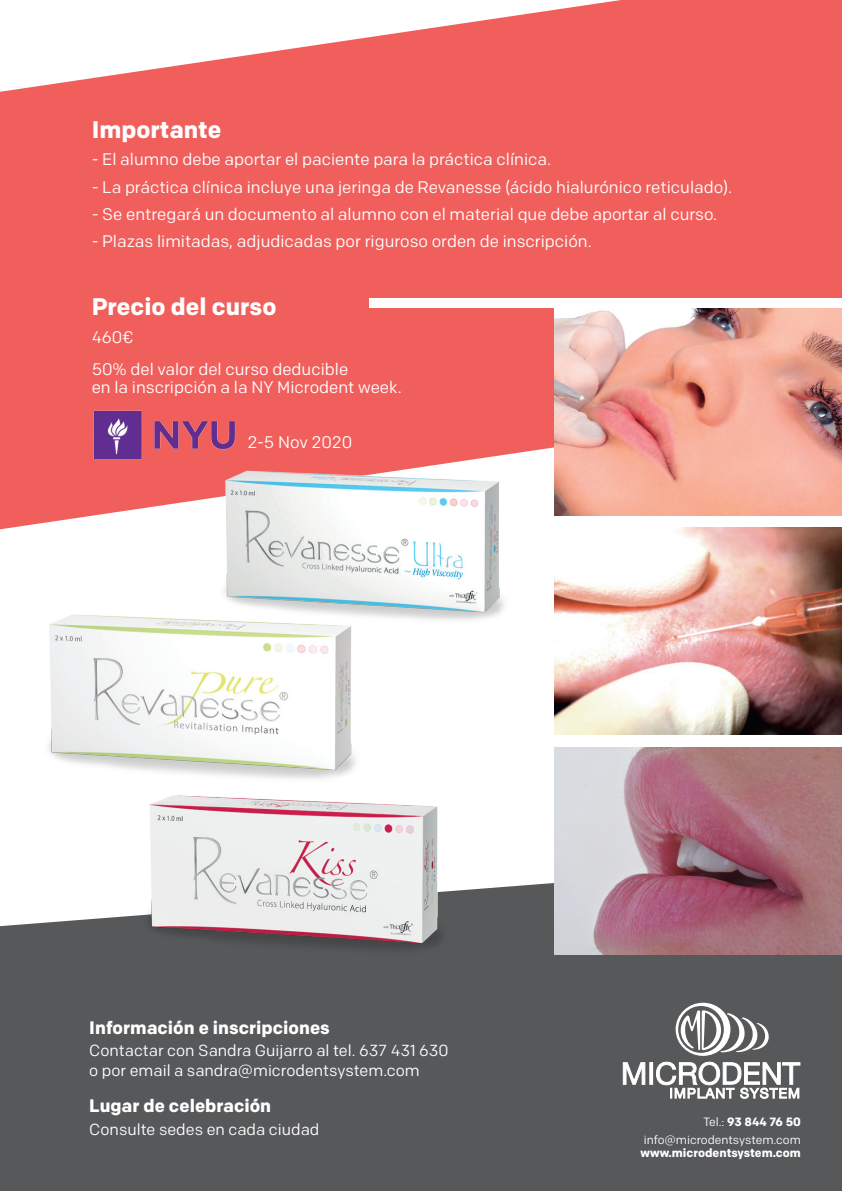
<style>
.page{position:relative;width:842px;height:1191px;background:#fff}
.page>*{position:absolute;margin:0;border:0;box-sizing:border-box;transform-origin:0 0}
.t1{font:700 24px "Colfax";color:#fff}
.t2{font:700 18px "Colfax";color:#fff}
.t3{font:16.8px "Colfax";color:#fff}
.t4{font:16px "Colfax";color:#fff}
.t5{font:700 12px "Colfax";color:#fff}
.t6{font:12px "Colfax";color:#fff}
.s1{font-weight:400}
</style>
<div class="page">
<div style="left:0;top:263px;width:841px;height:266px;background:#f15f5c"></div>
<svg style="left:0;top:0;width:842px;height:263px;background:#f27371"></svg>
<hr style="left:841px;top:441px;width:1px;height:642px;background:#f15f5c">
<svg style="left:841px;top:47px;width:1px;height:481px"></svg>
<div style="left:0;top:859px;width:842px;height:332px;background:#57585a"></div>
<svg style="left:623px;top:1062px;width:22px;height:22px"></svg>
<svg style="left:656px;top:1062px;width:144px;height:36px"></svg>
<svg style="left:676px;top:1002px;width:94px;height:54px"></svg>
<img style="left:555px;top:747px;width:287px;height:207px">
<img style="left:555px;top:308px;width:287px;height:207px">
<img style="left:555px;top:528px;width:287px;height:207px">
<div style="left:369px;top:298px;width:473px;height:10px;background:#fff"></div>
<img style="left:201px;top:459px;width:335px;height:161px">
<img style="left:128px;top:795px;width:323px;height:159px">
<img style="left:48px;top:563px;width:336px;height:216px">
<img style="left:90px;top:407px;width:148px;height:55px">
<p class="t1" style="left:92px;top:115px;width:131px">Importante</p>
<p class="t3" style="left:92px;top:149px;width:461px">- El alumno debe aportar el paciente para la práctica clínica.</p>
<p class="t3" style="left:92px;top:176px;width:642px">- La práctica clínica incluye una jeringa de Revanesse (ácido hialurónico reticulado).</p>
<p class="t3" style="left:92px;top:204px;width:627px">- Se entregará un documento al alumno con el material que debe aportar al curso.</p>
<p class="t3" style="left:92px;top:231px;width:501px">- Plazas limitadas, adjudicadas por riguroso orden de inscripción.</p>
<p class="t1" style="left:92px;top:292px;width:186px">Precio del curso</p>
<p class="t3" style="left:92px;top:326px;width:43px">460€</p>
<p class="t3" style="left:92px;top:358px;width:258px">50% del valor del curso deducible</p>
<p class="t3" style="left:92px;top:376px;width:312px">en la inscripción a la NY Microdent week.</p>
<p class="t3" style="left:247px;top:432px;width:106px">2-5 Nov 2020</p>
<p class="t2" style="left:89px;top:1016px;width:242px">Información e inscripciones</p>
<p class="t4" style="left:89px;top:1041px;width:361px">Contactar con Sandra Guijarro al tel. 637 431 630</p>
<p class="t4" style="left:89px;top:1061px;width:332px">o por email a sandra@microdentsystem.com</p>
<p class="t2" style="left:89px;top:1094px;width:183px">Lugar de celebración</p>
<p class="t4" style="left:89px;top:1119px;width:232px">Consulte sedes en cada ciudad</p>
<p class="t5" style="left:703px;top:1114px;width:99px"><span class="s1">Tel.:</span> 93 844 76 50</p>
<p class="t6" style="left:644px;top:1132px;width:159px">info@microdentsystem.com</p>
<p class="t5" style="left:640px;top:1145px;width:162px">www.microdentsystem.com</p>
</div>
